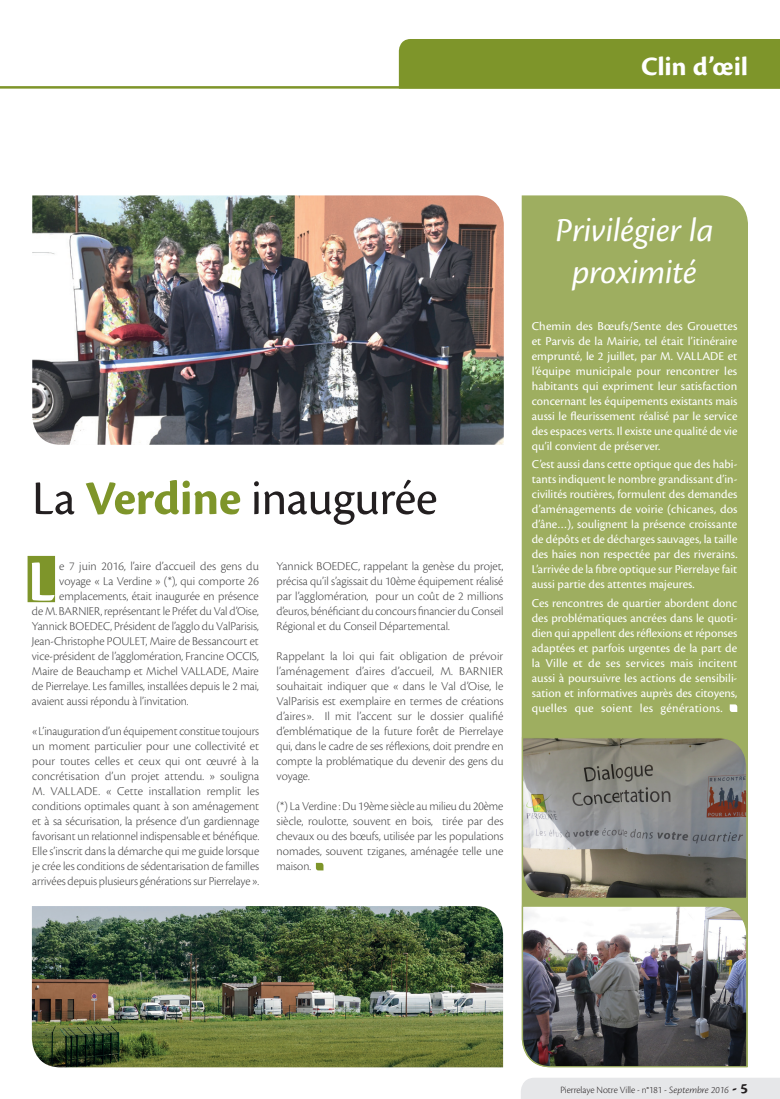
<style>
.page{position:relative;width:780px;height:1099px;background:#fff}
.page>*{position:absolute;margin:0;border:0;box-sizing:border-box;transform-origin:0 0}
.t1{font:60.25px "Cronos Pro Semibold Capt";color:#fff}
.t2{font:50px "Cronos Pro";letter-spacing:-.01em;color:#231f20}
.t3{font:italic 35px/42px "Cronos Pro";letter-spacing:-.005em;color:#fff;text-align:center}
.t4{font:27.5px "Cronos Pro Bold Capt";letter-spacing:-.01em;color:#fff}
.t5{font:12.5px/15px "Cronos Pro Lt Subh";color:#3e3e3f;text-align:justify}
.t6{font:12.5px/15px "Cronos Pro";color:#fff;text-align:justify}
.t7{font:10px "Cronos Pro Lt Subh";color:#231f20}
.s1{font-weight:700;color:#7e952a}
.s2{font-family:"Cronos Pro Lt Disp"}
.s3{font-family:"Cronos Pro Lt Capt It"}
.s4{font-family:"Cronos Pro Bold Capt";font-size:15px}
</style>
<div class="page">
<div style="left:521px;top:1078px;width:259px;height:20px;background:#e6e7e9"></div>
<hr style="left:0;top:86px;width:780px;height:3px;background:#7e952a">
<div style="left:399px;top:39px;width:381px;height:50px;background:#7e952a"></div>
<svg style="left:316px;top:862px;width:7px;height:8px"></svg>
<div style="left:28px;top:556px;width:27px;height:46px;background:#7e952a"></div>
<div style="left:521px;top:195px;width:227px;height:709px;background:#9eae60"></div>
<svg style="left:729px;top:704px;width:8px;height:8px"></svg>
<img style="left:32px;top:906px;width:471px;height:161px">
<img style="left:32px;top:195px;width:472px;height:250px">
<svg style="left:521px;top:736px;width:227px;height:163px;background:#86847a"></svg>
<img style="left:521px;top:904px;width:227px;height:163px">
<h3 class="t4" style="left:641px;top:50px;width:108px">Clin d’œil</h3>
<h2 class="t2" style="left:32px;top:469px;width:407px">La <span class="s1">Verdine</span> inaugurée</h2>
<h1 class="t1" style="left:28px;top:547px;width:29px">L</h1>
<p class="t5" style="left:59px;top:559px;width:201px">e 7 juin 2016, l’aire d’accueil des gens du</p>
<p class="t5" style="left:59px;top:574px;width:201px">voyage « La Verdine » (*), qui comporte 26</p>
<p class="t5" style="left:59px;top:589px;width:201px">emplacements, était inaugurée en présence</p>
<p class="t5" style="left:32px;top:604px;width:228px">de M. BARNIER, représentant le Préfet du Val d’Oise,</p>
<p class="t5" style="left:32px;top:619px;width:228px">Yannick BOEDEC, Président de l’agglo du ValParisis,</p>
<p class="t5" style="left:32px;top:634px;width:228px">Jean-Christophe POULET, Maire de Bessancourt et</p>
<p class="t5" style="left:32px;top:649px;width:228px">vice-président de l’agglomération, Francine OCCIS,</p>
<p class="t5" style="left:32px;top:664px;width:228px">Maire de Beauchamp et Michel VALLADE, Maire</p>
<p class="t5" style="left:32px;top:679px;width:228px">de Pierrelaye. Les familles, installées depuis le 2 mai,</p>
<p class="t5" style="left:32px;top:694px;width:158px">avaient aussi répondu à l’invitation.</p>
<p class="t5" style="left:32px;top:724px;width:229px">«L’inauguration d’un équipement constitue toujours un moment particulier pour une collectivité et pour toutes celles et ceux qui ont œuvré à la concrétisation d’un projet attendu. » souligna M. VALLADE. « Cette installation remplit les conditions optimales quant à son aménagement et à sa sécurisation, la présence d’un gardiennage favorisant un relationnel indispensable et bénéfique.<br>Elle s’inscrit dans la démarche qui me guide lorsque je crée les conditions de sédentarisation de familles arrivées depuis plusieurs générations sur Pierrelaye».</p>
<p class="t5" style="left:276px;top:559px;width:228px">Yannick BOEDEC, rappelant la genèse du projet, précisa qu’il s’agissait du 10ème équipement réalisé par l’agglomération, pour un coût de 2 millions d’euros, bénéficiant du concours financier du Conseil Régional et du Conseil Départemental.</p>
<p class="t5" style="left:276px;top:649px;width:228px">Rappelant la loi qui fait obligation de prévoir l’aménagement d’aires d’accueil, M. BARNIER souhaitait indiquer que « dans le Val d’Oise, le ValParisis est exemplaire en termes de créations d’aires». Il mit l’accent sur le dossier qualifié d’emblématique de la future forêt de Pierrelaye qui, dans le cadre de ses réflexions, doit prendre en compte la problématique du devenir des gens du voyage.</p>
<p class="t5" style="left:276px;top:799px;width:228px">(*) La Verdine : Du 19ème siècle au milieu du 20ème siècle, roulotte, souvent en bois, tirée par des chevaux ou des bœufs, utilisée par les populations nomades, souvent tziganes, aménagée telle une maison.</p>
<h3 class="t3" style="left:555px;top:209px;width:160px">Privilégier la proximité</h3>
<p class="t6" style="left:531px;top:318px;width:207px">Chemin des Bœufs/Sente des Grouettes et Parvis de la Mairie, tel était l’itinéraire emprunté, le 2 juillet, par M. VALLADE et l’équipe municipale pour rencontrer les habitants qui expriment leur satisfaction concernant les équipements existants mais aussi le fleurissement réalisé par le service des espaces verts. Il existe une qualité de vie qu’il convient de préserver.</p>
<p class="t6" style="left:531px;top:457px;width:207px">C’est aussi dans cette optique que des habi&shy;tants indiquent le nombre grandissant d’in&shy;civilités routières, formulent des demandes d’aménagements de voirie (chicanes, dos d’âne…), soulignent la présence croissante de dépôts et de décharges sauvages, la taille des haies non respectée par des riverains.<br>L’arrivée de la fibre optique sur Pierrelaye fait aussi partie des attentes majeures.</p>
<p class="t6" style="left:531px;top:595px;width:207px">Ces rencontres de quartier abordent donc des problématiques ancrées dans le quoti&shy;dien qui appellent des réflexions et réponses adaptées et parfois urgentes de la part de la Ville et de ses services mais incitent aussi à poursuivre les actions de sensibili&shy;sation et informatives auprès des citoyens, quelles que soient les générations.</p>
<p class="t7" style="left:560px;top:1083px;width:189px">Pierrelaye Notre Ville <span class="s2">- n</span>°181 - <span class="s3">Septembre 2016</span> <span class="s4">- 5</span></p>
</div>
